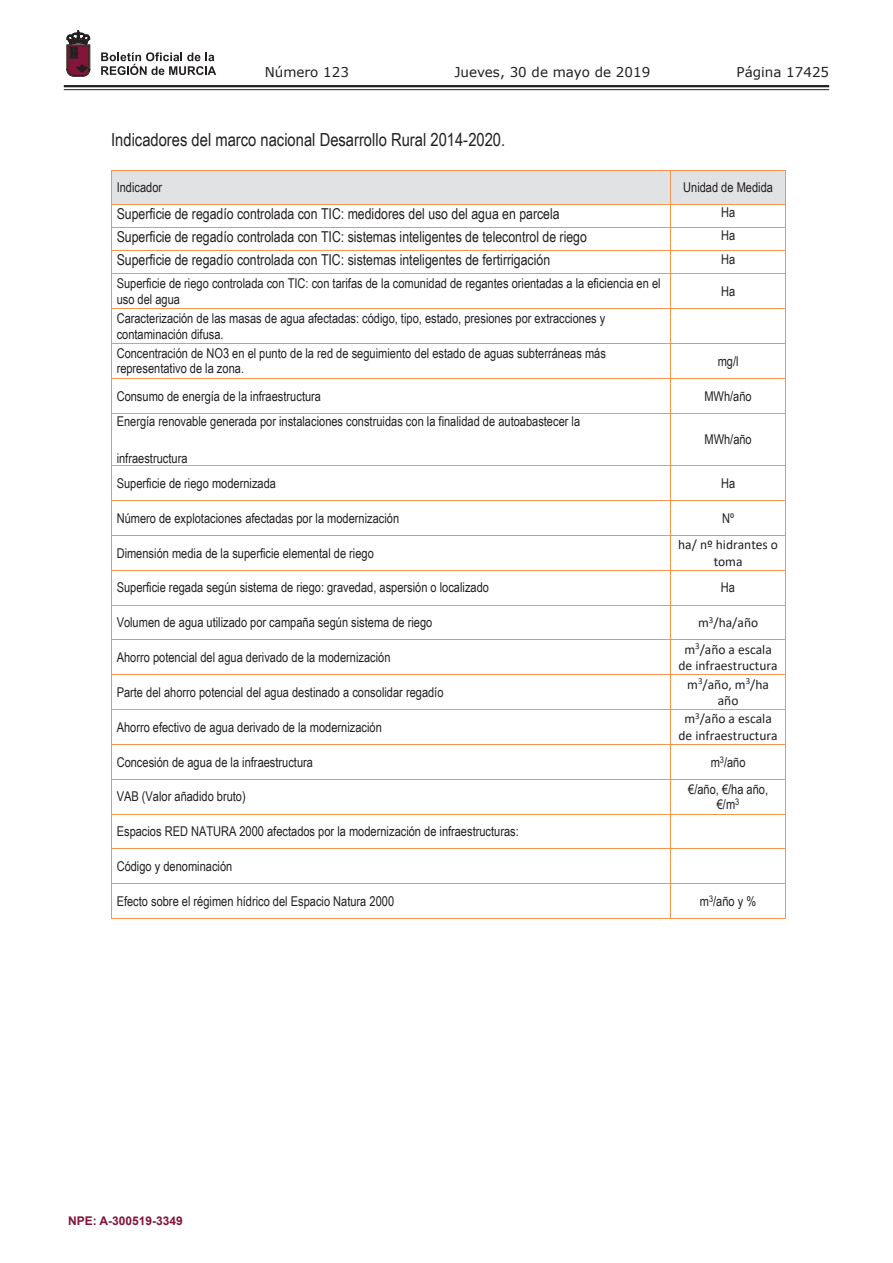
<style>
.page{position:relative;width:893px;height:1263px;background:#fff}
.page>*{position:absolute;margin:0;border:0;box-sizing:border-box;transform-origin:0 0}
.t1{font:18px "Arial Narrow";color:#231f20}
.t2{font:15px "Arial Narrow";color:#231f20}
.t3{font:13.5px/15.5px "Arial Narrow";color:#231f20}
.t4{font:13.5px/16.5px "Calibri";color:#231f20;text-align:center}
.t5{font:13.5px "Verdana";color:#231f20}
.t6{font:700 12px "Arial";color:#83143a}
</style>
<div class="page">
<hr style="left:64px;top:85px;width:765px;height:2px;background:#231f20">
<hr style="left:64px;top:89px;width:765px;height:1px;background:#231f20">
<svg style="left:101px;top:52px;width:115px;height:23px"></svg>
<svg style="left:67px;top:31px;width:23px;height:45px"></svg>
<div style="left:112px;top:171px;width:558px;height:33px;background:#e1e2e4"></div>
<div style="left:671px;top:171px;width:114px;height:33px;background:#e1e2e4"></div>
<hr style="left:111px;top:170px;width:675px;height:1px;background:#f69450">
<hr style="left:111px;top:171px;width:1px;height:33px;background:#f69450">
<hr style="left:670px;top:171px;width:1px;height:33px;background:#f69450">
<hr style="left:785px;top:171px;width:1px;height:33px;background:#f69450">
<hr style="left:111px;top:204px;width:675px;height:1px;background:#f69450">
<hr style="left:111px;top:227px;width:675px;height:1px;background:#f69450">
<hr style="left:111px;top:250px;width:675px;height:1px;background:#f69450">
<svg style="left:111px;top:205px;width:1px;height:69px"></svg>
<svg style="left:670px;top:205px;width:1px;height:69px"></svg>
<svg style="left:785px;top:205px;width:1px;height:69px"></svg>
<hr style="left:111px;top:274px;width:675px;height:1px;background:#f69450">
<hr style="left:111px;top:274px;width:1px;height:34px;background:#f69450">
<hr style="left:670px;top:274px;width:1px;height:34px;background:#f69450">
<hr style="left:785px;top:274px;width:1px;height:34px;background:#f69450">
<hr style="left:111px;top:308px;width:675px;height:1px;background:#f69450">
<hr style="left:111px;top:309px;width:1px;height:34px;background:#f69450">
<hr style="left:670px;top:309px;width:1px;height:34px;background:#f69450">
<hr style="left:785px;top:309px;width:1px;height:34px;background:#f69450">
<hr style="left:111px;top:343px;width:675px;height:1px;background:#f69450">
<hr style="left:111px;top:344px;width:1px;height:34px;background:#f69450">
<hr style="left:670px;top:344px;width:1px;height:34px;background:#f69450">
<hr style="left:785px;top:344px;width:1px;height:34px;background:#f69450">
<hr style="left:111px;top:378px;width:675px;height:1px;background:#f69450">
<hr style="left:111px;top:379px;width:1px;height:34px;background:#f69450">
<hr style="left:670px;top:379px;width:1px;height:34px;background:#f69450">
<hr style="left:785px;top:379px;width:1px;height:34px;background:#f69450">
<hr style="left:111px;top:413px;width:675px;height:1px;background:#f69450">
<hr style="left:111px;top:414px;width:1px;height:52px;background:#f69450">
<hr style="left:670px;top:414px;width:1px;height:52px;background:#f69450">
<hr style="left:785px;top:414px;width:1px;height:52px;background:#f69450">
<hr style="left:111px;top:466px;width:675px;height:1px;background:#f69450">
<hr style="left:111px;top:466px;width:1px;height:34px;background:#f69450">
<hr style="left:670px;top:466px;width:1px;height:34px;background:#f69450">
<hr style="left:785px;top:466px;width:1px;height:34px;background:#f69450">
<hr style="left:111px;top:500px;width:675px;height:1px;background:#f69450">
<hr style="left:111px;top:501px;width:1px;height:34px;background:#f69450">
<hr style="left:670px;top:501px;width:1px;height:34px;background:#f69450">
<hr style="left:785px;top:501px;width:1px;height:34px;background:#f69450">
<hr style="left:111px;top:535px;width:675px;height:1px;background:#f69450">
<hr style="left:111px;top:536px;width:1px;height:34px;background:#f69450">
<hr style="left:670px;top:536px;width:1px;height:34px;background:#f69450">
<hr style="left:785px;top:536px;width:1px;height:34px;background:#f69450">
<hr style="left:111px;top:570px;width:675px;height:1px;background:#f69450">
<hr style="left:111px;top:571px;width:1px;height:34px;background:#f69450">
<hr style="left:670px;top:571px;width:1px;height:34px;background:#f69450">
<hr style="left:785px;top:571px;width:1px;height:34px;background:#f69450">
<hr style="left:111px;top:605px;width:675px;height:1px;background:#f69450">
<hr style="left:111px;top:606px;width:1px;height:34px;background:#f69450">
<hr style="left:670px;top:606px;width:1px;height:34px;background:#f69450">
<hr style="left:785px;top:606px;width:1px;height:34px;background:#f69450">
<hr style="left:111px;top:640px;width:675px;height:1px;background:#f69450">
<hr style="left:111px;top:640px;width:1px;height:34px;background:#f69450">
<hr style="left:670px;top:640px;width:1px;height:34px;background:#f69450">
<hr style="left:785px;top:640px;width:1px;height:34px;background:#f69450">
<hr style="left:111px;top:674px;width:675px;height:1px;background:#f69450">
<hr style="left:111px;top:675px;width:1px;height:34px;background:#f69450">
<hr style="left:670px;top:675px;width:1px;height:34px;background:#f69450">
<hr style="left:785px;top:675px;width:1px;height:34px;background:#f69450">
<hr style="left:111px;top:709px;width:675px;height:1px;background:#f69450">
<hr style="left:111px;top:710px;width:1px;height:34px;background:#f69450">
<hr style="left:670px;top:710px;width:1px;height:34px;background:#f69450">
<hr style="left:785px;top:710px;width:1px;height:34px;background:#f69450">
<hr style="left:111px;top:744px;width:675px;height:1px;background:#f69450">
<hr style="left:111px;top:745px;width:1px;height:34px;background:#f69450">
<hr style="left:670px;top:745px;width:1px;height:34px;background:#f69450">
<hr style="left:785px;top:745px;width:1px;height:34px;background:#f69450">
<hr style="left:111px;top:779px;width:675px;height:1px;background:#f69450">
<hr style="left:111px;top:779px;width:1px;height:35px;background:#f69450">
<hr style="left:670px;top:779px;width:1px;height:35px;background:#f69450">
<hr style="left:785px;top:779px;width:1px;height:35px;background:#f69450">
<hr style="left:111px;top:814px;width:675px;height:1px;background:#f69450">
<hr style="left:111px;top:814px;width:1px;height:34px;background:#f69450">
<hr style="left:670px;top:814px;width:1px;height:34px;background:#f69450">
<hr style="left:785px;top:814px;width:1px;height:34px;background:#f69450">
<hr style="left:111px;top:848px;width:675px;height:1px;background:#f69450">
<hr style="left:111px;top:849px;width:1px;height:34px;background:#f69450">
<hr style="left:670px;top:849px;width:1px;height:34px;background:#f69450">
<hr style="left:785px;top:849px;width:1px;height:34px;background:#f69450">
<hr style="left:111px;top:883px;width:675px;height:1px;background:#f69450">
<hr style="left:111px;top:884px;width:1px;height:35px;background:#f69450">
<hr style="left:111px;top:918px;width:560px;height:1px;background:#f69450">
<hr style="left:670px;top:884px;width:1px;height:35px;background:#f69450">
<hr style="left:671px;top:918px;width:114px;height:1px;background:#f69450">
<hr style="left:785px;top:884px;width:1px;height:35px;background:#f69450">
<p class="t5" style="left:265px;top:62px;width:86px">Número 123</p>
<p class="t5" style="left:454px;top:62px;width:197px">Jueves, 30 de mayo de 2019</p>
<p class="t5" style="left:736px;top:62px;width:94px">Página 17425</p>
<h1 class="t1" style="left:111px;top:126px;width:396px">Indicadores del marco nacional Desarrollo Rural 2014-2020.</h1>
<p class="t3" style="left:117px;top:179px;width:47px">Indicador</p>
<p class="t3" style="left:683px;top:179px;width:91px">Unidad de Medida</p>
<p class="t2" style="left:117px;top:202px;width:444px">Superficie de regadío controlada con TIC: medidores del uso del agua en parcela</p>
<p class="t3" style="left:721px;top:204px;width:16px">Ha</p>
<p class="t2" style="left:117px;top:226px;width:472px">Superficie de regadío controlada con TIC: sistemas inteligentes de telecontrol de riego</p>
<p class="t3" style="left:721px;top:227px;width:16px">Ha</p>
<p class="t2" style="left:117px;top:249px;width:435px">Superficie de regadío controlada con TIC: sistemas inteligentes de fertirrigación</p>
<p class="t3" style="left:721px;top:251px;width:16px">Ha</p>
<p class="t3" style="left:117px;top:275px;width:545px">Superficie de riego controlada con TIC: con tarifas de la comunidad de regantes orientadas a la eficiencia en el uso del agua</p>
<p class="t3" style="left:721px;top:283px;width:16px">Ha</p>
<p class="t3" style="left:117px;top:310px;width:490px">Caracterización de las masas de agua afectadas: código, tipo, estado, presiones por extracciones y contaminación difusa.</p>
<p class="t3" style="left:117px;top:345px;width:491px">Concentración de NO3 en el punto de la red de seguimiento del estado de aguas subterráneas más representativo de la zona.</p>
<p class="t3" style="left:718px;top:353px;width:22px">mg/l</p>
<p class="t3" style="left:117px;top:388px;width:206px">Consumo de energía de la infraestructura</p>
<p class="t3" style="left:704px;top:388px;width:49px">MWh/año</p>
<p class="t3" style="left:117px;top:413px;width:465px">Energía renovable generada por instalaciones construidas con la finalidad de autoabastecer la</p>
<p class="t3" style="left:117px;top:450px;width:72px">infraestructura</p>
<p class="t3" style="left:704px;top:431px;width:49px">MWh/año</p>
<p class="t3" style="left:117px;top:475px;width:161px">Superficie de riego modernizada</p>
<p class="t3" style="left:721px;top:475px;width:16px">Ha</p>
<p class="t3" style="left:117px;top:510px;width:284px">Número de explotaciones afectadas por la modernización</p>
<p class="t3" style="left:722px;top:510px;width:14px">Nº</p>
<p class="t3" style="left:117px;top:545px;width:259px">Dimensión media de la superficie elemental de riego</p>
<p class="t4" style="left:678px;top:536px;width:101px">ha/ nº hidrantes o toma</p>
<p class="t3" style="left:117px;top:579px;width:374px">Superficie regada según sistema de riego: gravedad, aspersión o localizado</p>
<p class="t3" style="left:721px;top:579px;width:16px">Ha</p>
<p class="t3" style="left:117px;top:614px;width:317px">Volumen de agua utilizado por campaña según sistema de riego</p>
<p class="t4" style="left:698px;top:614px;width:62px">m<sup>3</sup>/ha/año</p>
<p class="t3" style="left:117px;top:649px;width:275px">Ahorro potencial del agua derivado de la modernización</p>
<p class="t4" style="left:679px;top:641px;width:101px">m<sup>3</sup>/año a escala de infraestructura</p>
<p class="t3" style="left:117px;top:684px;width:328px">Parte del ahorro potencial del agua destinado a consolidar regadío</p>
<p class="t4" style="left:687px;top:675px;width:83px">m<sup>3</sup>/año, m<sup>3</sup>/ha año</p>
<p class="t3" style="left:117px;top:719px;width:267px">Ahorro efectivo de agua derivado de la modernización</p>
<p class="t4" style="left:679px;top:710px;width:101px">m<sup>3</sup>/año a escala de infraestructura</p>
<p class="t3" style="left:117px;top:753px;width:198px">Concesión de agua de la infraestructura</p>
<p class="t3" style="left:711px;top:753px;width:36px">m<sup>3</sup>/año</p>
<p class="t3" style="left:117px;top:788px;width:131px">VAB (Valor añadido bruto)</p>
<p class="t3" style="left:688px;top:780px;width:81px;text-align:center">€/año, €/ha año, €/m<sup>3</sup></p>
<p class="t3" style="left:117px;top:823px;width:404px">Espacios RED NATURA 2000 afectados por la modernización de infraestructuras:</p>
<p class="t3" style="left:117px;top:858px;width:117px">Código y denominación</p>
<p class="t3" style="left:117px;top:893px;width:279px">Efecto sobre el régimen hídrico del Espacio Natura 2000</p>
<p class="t3" style="left:700px;top:893px;width:58px">m<sup>3</sup>/año y %</p>
<p class="t6" style="left:68px;top:1212px;width:116px">NPE: A-300519-3349</p>
</div>
